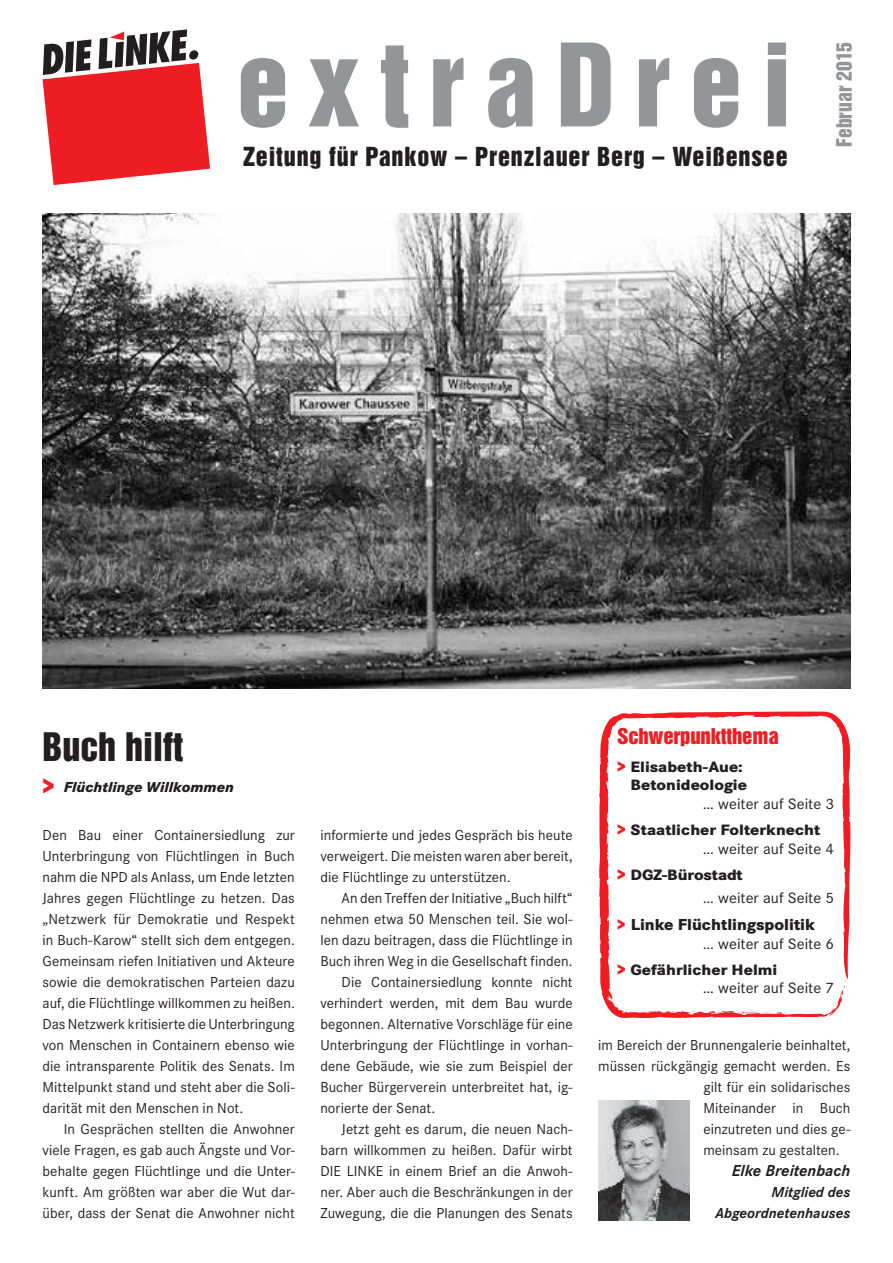
<style>
.page{position:relative;width:893px;height:1263px;background:#fff}
.page>*{position:absolute;margin:0;border:0;box-sizing:border-box;transform-origin:0 0}
.t1{font:105px "Helvetica Inserat LT Std";letter-spacing:.19em;color:#939598}
.t2{font:36px "Helvetica Inserat LT Std";color:#231f20}
.t3{font:24px "Helvetica Inserat LT Std";letter-spacing:.035em;color:#231f20}
.t4{font:19.8px "Helvetica Inserat LT Std";letter-spacing:-.01em;color:#ee1d23;scale:1.05 1}
.t5{font:19.5px "Helvetica Inserat LT Std";color:#939598}
.t6{font:800 16.5px "Corporate S";color:#231f20}
.t7{font:italic 700 16.5px "Corporate S";color:#231f20}
.t8{font:800 15.6px/26.5px "Corporate S";color:#231f20;scale:1.05 1}
.t9{font:15.6px/26.5px "Corporate S";color:#231f20;scale:1.05 1}
.t10{font:15px/21px "Corporate S";letter-spacing:.005em;color:#231f20;text-align:justify}
.t11{font:italic 700 15px/21px "Corporate S";color:#231f20;text-align:right}
.t12{font:italic 800 15px "Corporate S";color:#231f20}
.s1{font-style:normal;font-size:24px;color:#ee1d23}
.s2{font-size:16.5px;color:#ee1d23}
.s3{font-weight:400}
.s4{font-weight:800;font-size:16.5px;color:#ee1d23}
.s5{font-weight:800}
.s6{color:#ee1d23}
</style>
<div class="page">
<svg style="left:599px;top:711px;width:251px;height:307px"></svg>
<svg style="left:844px;top:978px;width:2px;height:11px"></svg>
<svg style="left:737px;top:1011px;width:7px;height:2px"></svg>
<img style="left:43px;top:214px;width:807px;height:475px">
<img style="left:598px;top:1101px;width:92px;height:119px">
<svg style="left:42px;top:29px;width:168px;height:156px"></svg>
<h1 class="t1" style="left:237px;top:22px;width:556px">extraDrei</h1>
<h3 class="t5" style="left:832px;top:147px;width:106px;rotate:-90deg">Februar 2015</h3>
<h3 class="t3" style="left:243px;top:143px;width:546px">Zeitung für Pankow – Prenzlauer Berg – Weißensee</h3>
<h2 class="t2" style="left:43px;top:725px;width:142px">Buch hilft</h2>
<p class="t12" style="left:43px;top:778px;width:193px"><span class="s1">&gt;</span> Flüchtlinge Willkommen</p>
<p class="t10" style="left:43px;top:825px;width:254px">Den Bau einer Containersiedlung zur Unterbringung von Flüchtlingen in Buch nahm die NPD als Anlass, um Ende letzten Jahres gegen Flüchtlinge zu hetzen. Das „Netzwerk für Demokratie und Respekt in Buch-Karow“ stellt sich dem entgegen.<br>Gemeinsam riefen Initiativen und Akteure sowie die demokratischen Parteien dazu auf, die Flüchtlinge willkommen zu heißen.<br>Das Netzwerk kritisierte die Unterbringung von Menschen in Containern ebenso wie die intransparente Politik des Senats. Im Mittelpunkt stand und steht aber die Soli&shy;darität mit den Menschen in Not.</p>
<p class="t10" style="left:43px;top:1119px;width:254px;text-indent:21px">In Gesprächen stellten die Anwohner viele Fragen, es gab auch Ängste und Vor&shy;behalte gegen Flüchtlinge und die Unter&shy;kunft. Am größten war aber die Wut dar&shy;über, dass der Senat die Anwohner nicht</p>
<p class="t10" style="left:320px;top:825px;width:254px">informierte und jedes Gespräch bis heute verweigert. Die meisten waren aber bereit, die Flüchtlinge zu unterstützen.</p>
<p class="t10" style="left:342px;top:888px;width:233px">An den Treffen der Initiative „Buch hilft“</p>
<p class="t10" style="left:320px;top:909px;width:254px">nehmen etwa 50 Menschen teil. Sie wol-</p>
<p class="t10" style="left:320px;top:930px;width:254px">len dazu beitragen, dass die Flüchtlinge in</p>
<p class="t10" style="left:320px;top:951px;width:254px">Buch ihren Weg in die Gesellschaft finden.</p>
<p class="t10" style="left:342px;top:972px;width:233px">Die Containersiedlung konnte nicht</p>
<p class="t10" style="left:320px;top:993px;width:254px">verhindert werden, mit dem Bau wurde</p>
<p class="t10" style="left:320px;top:1014px;width:254px">begonnen. Alternative Vorschläge für eine</p>
<p class="t10" style="left:320px;top:1035px;width:254px">Unterbringung der Flüchtlinge in vorhan-</p>
<p class="t10" style="left:320px;top:1056px;width:254px">dene Gebäude, wie sie zum Beispiel der</p>
<p class="t10" style="left:320px;top:1077px;width:254px">Bucher Bürgerverein unterbreitet hat, ig-</p>
<p class="t10" style="left:320px;top:1098px;width:116px">norierte der Senat.</p>
<p class="t10" style="left:342px;top:1119px;width:233px">Jetzt geht es darum, die neuen Nach-</p>
<p class="t10" style="left:320px;top:1140px;width:254px">barn willkommen zu heißen. Dafür wirbt</p>
<p class="t10" style="left:320px;top:1161px;width:254px">DIE LINKE in einem Brief an die Anwoh-</p>
<p class="t10" style="left:320px;top:1182px;width:254px">ner. Aber auch die Beschränkungen in der</p>
<p class="t10" style="left:320px;top:1203px;width:254px">Zuwegung, die die Planungen des Senats</p>
<h3 class="t4" style="left:617px;top:724px;width:155px">Schwerpunktthema</h3>
<p class="t8" style="left:617px;top:757px;width:125px;line-height:18.5px;text-align:right"><span class="s2">&gt;</span> Elisabeth-Aue:<br>Betonideologie</p>
<p class="t8" style="left:617px;top:790px;width:208px;text-indent:86px"><span class="s3">… weiter auf Seite 3 </span><span class="s2">&gt;</span> Staatlicher Folterknecht</p>
<p class="t9" style="left:617px;top:835px;width:208px;text-indent:86px">… weiter auf Seite 4 <span class="s4">&gt;</span> <span class="s5">DGZ-Bürostadt</span></p>
<p class="t9" style="left:703px;top:884px;width:126px">… weiter auf Seite 5</p>
<p class="t6" style="left:617px;top:914px;width:199px"><span class="s6">&gt;</span> Linke Flüchtlingspolitik</p>
<p class="t8" style="left:617px;top:930px;width:208px;text-indent:86px"><span class="s3">… weiter auf Seite 6 </span><span class="s2">&gt;</span> Gefährlicher Helmi</p>
<p class="t9" style="left:703px;top:975px;width:126px">… weiter auf Seite 7</p>
<p class="t10" style="left:598px;top:1035px;width:254px">im Bereich der Brunnengalerie beinhaltet,</p>
<p class="t10" style="left:598px;top:1056px;width:254px">müssen rückgängig gemacht werden. Es</p>
<p class="t10" style="left:703px;top:1077px;width:149px">gilt für ein solidarisches</p>
<p class="t10" style="left:703px;top:1098px;width:149px">Miteinander in Buch</p>
<p class="t10" style="left:703px;top:1119px;width:149px">einzutreten und dies ge-</p>
<p class="t10" style="left:703px;top:1140px;width:138px">meinsam zu gestalten.</p>
<p class="t7" style="left:732px;top:1161px;width:120px">Elke Breitenbach</p>
<p class="t11" style="left:715px;top:1182px;width:137px">Mitglied des<br>Abgeordnetenhauses</p>
</div>
